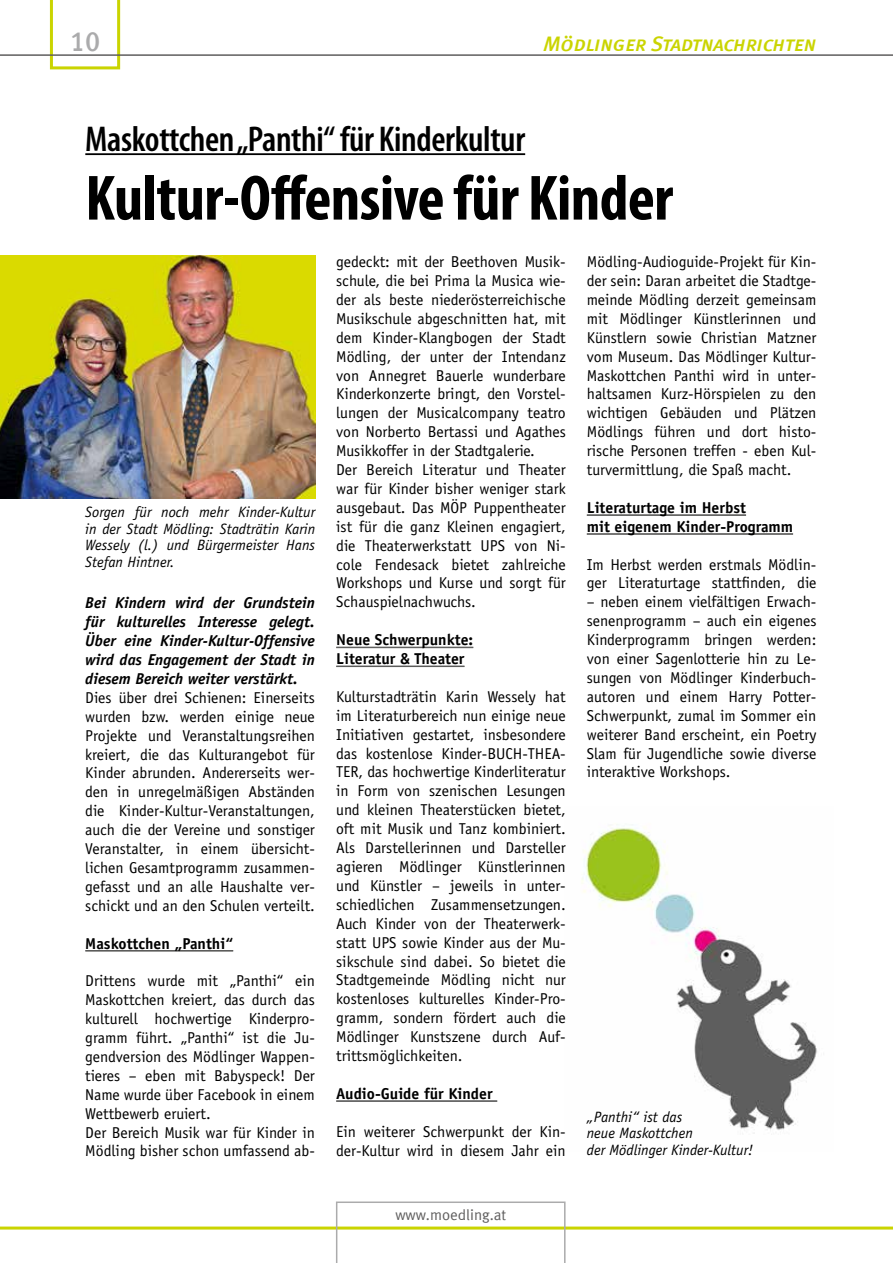
<style>
.page{position:relative;width:893px;height:1263px;background:#fff}
.page>*{position:absolute;margin:0;border:0;box-sizing:border-box;transform-origin:0 0}
.t1{font:700 condensed 64.5px "Myriad Pro";letter-spacing:-.01em;color:#000}
.t2{font:600 condensed 36px "Myriad Pro";letter-spacing:-.01em;color:#000}
.t3{font:28.05px "Meta Medium LF";color:#ababac;scale:.96 1}
.t4{font:21px "Meta Medium Italic Caps";letter-spacing:-.01em;color:#cad400}
.t5{font:15.75px/18.9px "Officina Sans";color:#000;text-align:justify}
.t6{font:italic 700 15.75px/18.9px "Officina Sans";color:#000;text-align:justify}
.t7{font:700 15.75px/18.9px "Officina Sans";color:#000}
.t8{font:italic 15px/16.5px "Officina Sans";color:#000;text-align:justify}
.t9{font:15px "Meta Normal";color:#5f5e5e}
</style>
<div class="page">
<img style="left:581px;top:827px;width:236px;height:307px">
<hr style="left:85px;top:950px;width:148px;height:1px;background:#575756">
<hr style="left:85px;top:951px;width:148px;height:1px;background:#575756">
<hr style="left:336px;top:647px;width:137px;height:1px;background:#575756">
<hr style="left:336px;top:666px;width:128px;height:1px;background:#575756">
<hr style="left:336px;top:1100px;width:161px;height:1px;background:#575756">
<hr style="left:336px;top:1101px;width:161px;height:1px;background:#575756">
<hr style="left:587px;top:515px;width:159px;height:1px;background:#575756">
<hr style="left:587px;top:533px;width:206px;height:1px;background:#575756">
<hr style="left:587px;top:534px;width:206px;height:1px;background:#575756">
<svg style="left:50px;top:0;width:70px;height:69px"></svg>
<hr style="left:0;top:54px;width:893px;height:2px;background:#5f5e5e">
<hr style="left:0;top:1226px;width:893px;height:3px;background:#cad400">
<svg style="left:336px;top:1201px;width:230px;height:62px"></svg>
<hr style="left:85px;top:153px;width:440px;height:2px;background:#000">
<img style="left:0;top:255px;width:315px;height:244px">
<h3 class="t3" style="left:70px;top:25px;width:33px">10</h3>
<h3 class="t4" style="left:543px;top:31px;width:275px">Mödlinger Stadtnachrichten</h3>
<h2 class="t2" style="left:85px;top:119px;width:441px">Maskottchen „Panthi“ für Kinderkultur</h2>
<h1 class="t1" style="left:85px;top:158px;width:589px">Kultur-Offensive für Kinder</h1>
<p class="t8" style="left:85px;top:504px;width:231px">Sorgen für noch mehr Kinder-Kultur in der Stadt Mödling: Stadträtin Karin Wessely (l.) und Bürgermeister Hans Stefan Hintner.</p>
<p class="t6" style="left:85px;top:593px;width:231px">Bei Kindern wird der Grundstein für kulturelles Interesse gelegt.<br>Über eine Kinder-Kultur-Offensive wird das Engagement der Stadt in diesem Bereich weiter verstärkt.</p>
<p class="t5" style="left:85px;top:688px;width:231px">Dies über drei Schienen: Einerseits wurden bzw. werden einige neue Projekte und Veranstaltungsreihen kreiert, die das Kulturangebot für Kinder abrunden. Andererseits wer&shy;den in unregelmäßigen Abständen die Kinder-Kultur-Veranstaltungen, auch die der Vereine und sonstiger Veranstalter, in einem übersicht&shy;lichen Gesamtprogramm zusammen&shy;gefasst und an alle Haushalte ver&shy;schickt und an den Schulen verteilt.</p>
<p class="t7" style="left:85px;top:933px;width:149px">Maskottchen „Panthi“</p>
<p class="t5" style="left:85px;top:971px;width:231px;text-align:left">Drittens wurde mit „Panthi“ ein<br>Maskottchen kreiert, das durch das kulturell hochwertige Kinderpro&shy;gramm führt. „Panthi“ ist die Ju&shy;gendversion des Mödlinger Wappen&shy;tieres – eben mit Babyspeck! Der<br>Name wurde über Facebook in einem<br>Wettbewerb eruiert.<br>Der Bereich Musik war für Kinder in<br>Mödling bisher schon umfassend ab-</p>
<p class="t5" style="left:336px;top:252px;width:231px;text-align:left">gedeckt: mit der Beethoven Musik&shy;schule, die bei Prima la Musica wie&shy;der als beste niederösterreichische Musikschule abgeschnitten hat, mit dem Kinder-Klangbogen der Stadt Mödling, der unter der Intendanz von Annegret Bauerle wunderbare Kinderkonzerte bringt, den Vorstel&shy;lungen der Musicalcompany teatro von Norberto Bertassi und Agathes Musikkoffer in der Stadtgalerie.<br>Der Bereich Literatur und Theater war für Kinder bisher weniger stark ausgebaut. Das MÖP Puppentheater ist für die ganz Kleinen engagiert, die Theaterwerkstatt UPS von Ni&shy;cole Fendesack bietet zahlreiche Workshops und Kurse und sorgt für Schauspielnachwuchs.</p>
<p class="t7" style="left:336px;top:630px;width:139px">Neue Schwerpunkte:<br>Literatur &amp; Theater</p>
<p class="t5" style="left:336px;top:687px;width:231px">Kulturstadträtin Karin Wessely hat im Literaturbereich nun einige neue Initiativen gestartet, insbesondere das kostenlose Kinder-BUCH-THEA-TER, das hochwertige Kinderliteratur in Form von szenischen Lesungen und kleinen Theaterstücken bietet, oft mit Musik und Tanz kombiniert.<br>Als Darstellerinnen und Darsteller agieren Mödlinger Künstlerinnen und Künstler – jeweils in unter&shy;schiedlichen Zusammensetzungen.<br>Auch Kinder von der Theaterwerk&shy;statt UPS sowie Kinder aus der Mu&shy;sikschule sind dabei. So bietet die Stadtgemeinde Mödling nicht nur kostenloses kulturelles Kinder-Pro&shy;gramm, sondern fördert auch die Mödlinger Kunstszene durch Auf&shy;trittsmöglichkeiten.</p>
<p class="t7" style="left:336px;top:1084px;width:158px">Audio-Guide für Kinder</p>
<p class="t5" style="left:336px;top:1122px;width:231px">Ein weiterer Schwerpunkt der Kin&shy;der-Kultur wird in diesem Jahr ein</p>
<p class="t9" style="left:395px;top:1206px;width:112px">www.moedling.at</p>
<p class="t5" style="left:587px;top:252px;width:231px">Mödling-Audioguide-Projekt für Kin&shy;der sein: Daran arbeitet die Stadtge&shy;meinde Mödling derzeit gemeinsam mit Mödlinger Künstlerinnen und Künstlern sowie Christian Matzner vom Museum. Das Mödlinger Kultur-Maskottchen Panthi wird in unter&shy;haltsamen Kurz-Hörspielen zu den wichtigen Gebäuden und Plätzen Mödlings führen und dort histo&shy;rische Personen treffen - eben Kul&shy;turvermittlung, die Spaß macht.</p>
<p class="t7" style="left:587px;top:498px;width:208px">Literaturtage im Herbst<br>mit eigenem Kinder-Programm</p>
<p class="t5" style="left:587px;top:555px;width:231px">Im Herbst werden erstmals Mödlin&shy;ger Literaturtage stattfinden, die</p>
<p class="t5" style="left:587px;top:593px;width:231px">– neben einem vielfältigen Erwach&shy;senenprogramm – auch ein eigenes Kinderprogramm bringen werden: von einer Sagenlotterie hin zu Le&shy;sungen von Mödlinger Kinderbuch&shy;autoren und einem Harry Potter-Schwerpunkt, zumal im Sommer ein weiterer Band erscheint, ein Poetry Slam für Jugendliche sowie diverse interaktive Workshops.</p>
<p class="t8" style="left:587px;top:1108px;width:168px;text-align:left">„Panthi“ ist das<br>neue Maskottchen<br>der Mödlinger Kinder-Kultur!</p>
</div>
